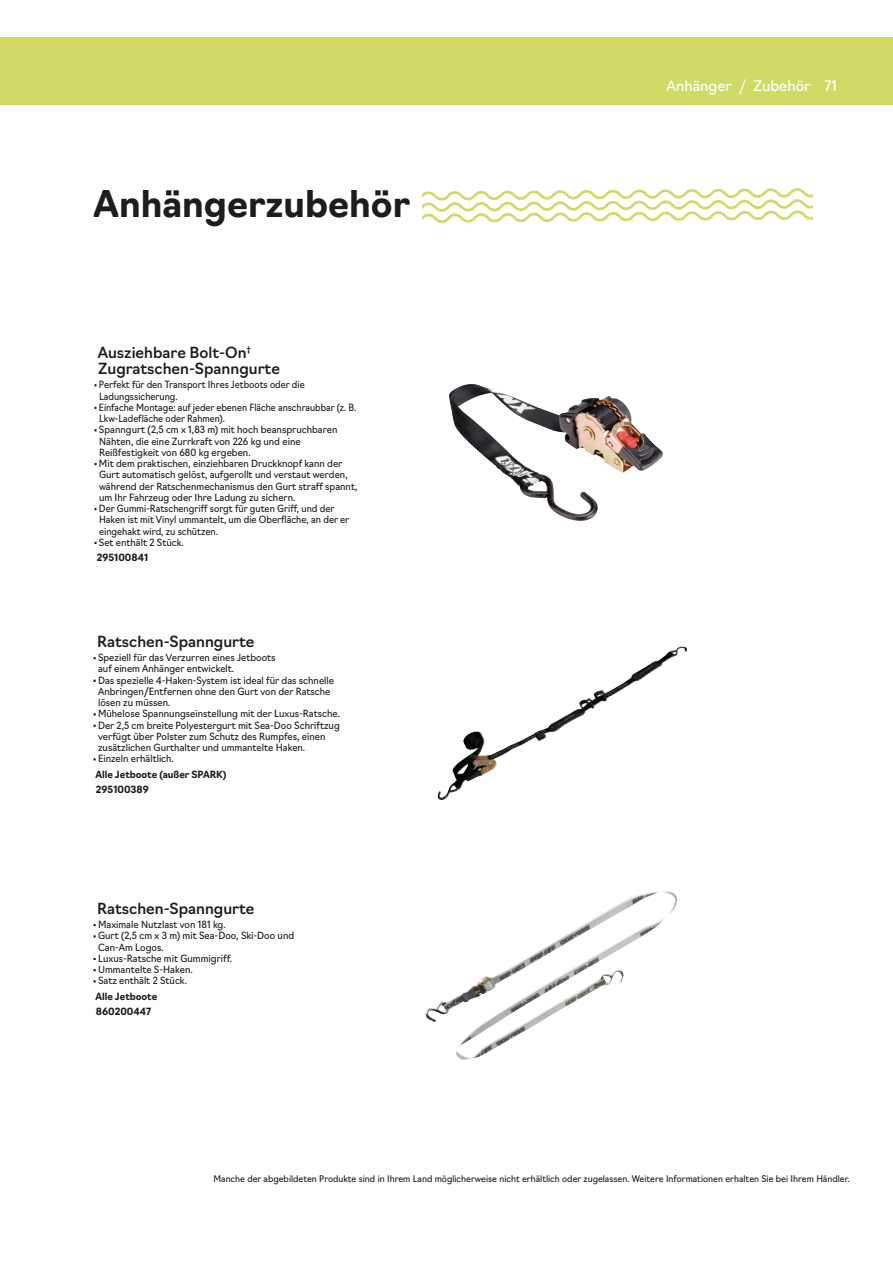
<style>
.page{position:relative;width:893px;height:1263px;background:#fff}
.page>*{position:absolute;margin:0;border:0;box-sizing:border-box;transform-origin:0 0}
.SECTION{font:700 36px "Navigo";color:#1d1d1b}
.Nom_produits{font:500 15px/16.5px "Navigo";color:#1d1d1b}
.t1{font:14.25px "Navigo";color:#fff}
.t2{font:9.75px/11.2px "Navigo";color:#1d1d1b;scale:.95 1}
.t3{font:9.75px/11.2px "Navigo";color:#1d1d1b;scale:.92 1}
.t4{font:9.75px/11.2px "Navigo";color:#1d1d1b;scale:.9 1}
.t5{font:9.75px/11.2px "Navigo";color:#1d1d1b;scale:.91 1}
.Model{font:700 9.75px "Navigo";color:#1d1d1b}
.SKU{font:700 9.75px "Navigo";color:#1d1d1b}
.Légal__6_pts{font:9px "Navigo";color:#1d1d1b;scale:.95 1}
.s1{font-family:"Neue Haas Unica W1 G"}
.s2{font-weight:300}
</style>
<div class="page">
<svg style="left:422px;top:188px;width:391px;height:35px"></svg>
<img style="left:438px;top:647px;width:241px;height:153px">
<img style="left:425px;top:891px;width:237px;height:131px">
<img style="left:449px;top:384px;width:189px;height:137px">
<div style="left:0;top:37px;width:893px;height:68px;background:#d0db65"></div>
<p class="SECTION" style="left:94px;top:175px;width:318px">Anhängerzubehör</p>
<p class="Nom_produits" style="left:98px;top:343px;width:184px">Ausziehbare Bolt-On<sup>†<br></sup>Zugratschen-Spanngurte</p>
<p class="t5" style="left:99px;top:378px;width:227px;text-indent:-5px"><span class="s1">·</span> Perfekt für den Transport Ihres Jetboots oder die<br>Ladungssicherung.</p>
<p class="t4" style="left:99px;top:401px;width:287px;text-indent:-5px"><span class="s1">·</span> Einfache Montage: auf jeder ebenen Fläche anschraubbar (z. B.<br>Lkw-Ladefläche oder Rahmen).</p>
<p class="t2" style="left:99px;top:423px;width:252px;text-indent:-5px"><span class="s1">·</span> Spanngurt (2,5 cm x 1,83 m) mit hoch beanspruchbaren<br>Nähten, die eine Zurrkraft von 226 kg und eine<br>Reißfestigkeit von 680 kg ergeben.</p>
<p class="t2" style="left:99px;top:457px;width:273px;text-indent:-5px"><span class="s1">·</span> Mit dem praktischen, einziehbaren Druckknopf kann der Gurt automatisch gelöst, aufgerollt und verstaut werden, während der Ratschenmechanismus den Gurt straff spannt, um Ihr Fahrzeug oder Ihre Ladung zu sichern.</p>
<p class="t3" style="left:99px;top:502px;width:273px;text-indent:-5px"><span class="s1">·</span> Der Gummi-Ratschengriff sorgt für guten Griff, und der<br>Haken ist mit Vinyl ummantelt, um die Oberfläche, an der er eingehakt wird, zu schützen.</p>
<p class="t2" style="left:94px;top:536px;width:96px"><span class="s1">·</span> Set enthält 2 Stück.</p>
<p class="SKU" style="left:97px;top:549px;width:53px">295100841</p>
<p class="Nom_produits" style="left:97px;top:632px;width:159px">Ratschen-Spanngurte</p>
<p class="t2" style="left:98px;top:651px;width:188px;text-indent:-5px"><span class="s1">·</span> Speziell für das Verzurren eines Jetboots auf einem Anhänger entwickelt.</p>
<p class="t2" style="left:98px;top:674px;width:250px;text-indent:-5px"><span class="s1">·</span> Das spezielle 4-Haken-System ist ideal für das schnelle<br>Anbringen/Entfernen ohne den Gurt von der Ratsche lösen zu müssen.</p>
<p class="t2" style="left:94px;top:707px;width:261px"><span class="s1">·</span> Mühelose Spannungseinstellung mit der Luxus-Ratsche.</p>
<p class="t2" style="left:98px;top:719px;width:256px;text-indent:-5px"><span class="s1">·</span> Der 2,5 cm breite Polyestergurt mit Sea-Doo Schriftzug verfügt über Polster zum Schutz des Rumpfes, einen zusätzlichen Gurthalter und ummantelte Haken.</p>
<p class="t2" style="left:94px;top:752px;width:86px"><span class="s1">·</span> Einzeln erhältlich.</p>
<p class="Model" style="left:96px;top:766px;width:132px">Alle Jetboote (außer SPARK)</p>
<p class="SKU" style="left:96px;top:781px;width:55px">295100389</p>
<p class="Nom_produits" style="left:97px;top:899px;width:159px">Ratschen-Spanngurte</p>
<p class="t2" style="left:94px;top:918px;width:141px"><span class="s1">·</span> Maximale Nutzlast von 181 kg.</p>
<p class="t2" style="left:98px;top:929px;width:208px;text-indent:-5px"><span class="s1">·</span> Gurt (2,5 cm x 3 m) mit Sea-Doo, Ski-Doo und<br>Can-Am Logos.</p>
<p class="t2" style="left:94px;top:952px;width:147px"><span class="s1">·</span> Luxus-Ratsche mit Gummigriff.</p>
<p class="t2" style="left:94px;top:963px;width:106px"><span class="s1">·</span> Ummantelte S-Haken.</p>
<p class="t2" style="left:94px;top:974px;width:100px"><span class="s1">·</span> Satz enthält 2 Stück.</p>
<p class="Model" style="left:96px;top:988px;width:63px">Alle Jetboote</p>
<p class="SKU" style="left:96px;top:1003px;width:57px">860200447</p>
<p class="t1" style="left:666px;top:75px;width:172px">Anhänger <span class="s2">/</span> Zubehör 71</p>
<h3 class="t1" style="left:665px;top:75px;width:68px">Kategorie</h3>
<p class="Légal__6_pts" style="left:213px;top:1172px;width:672px">Manche der abgebildeten Produkte sind in Ihrem Land möglicherweise nicht erhältlich oder zugelassen. Weitere Informationen erhalten Sie bei Ihrem Händler.</p>
</div>
